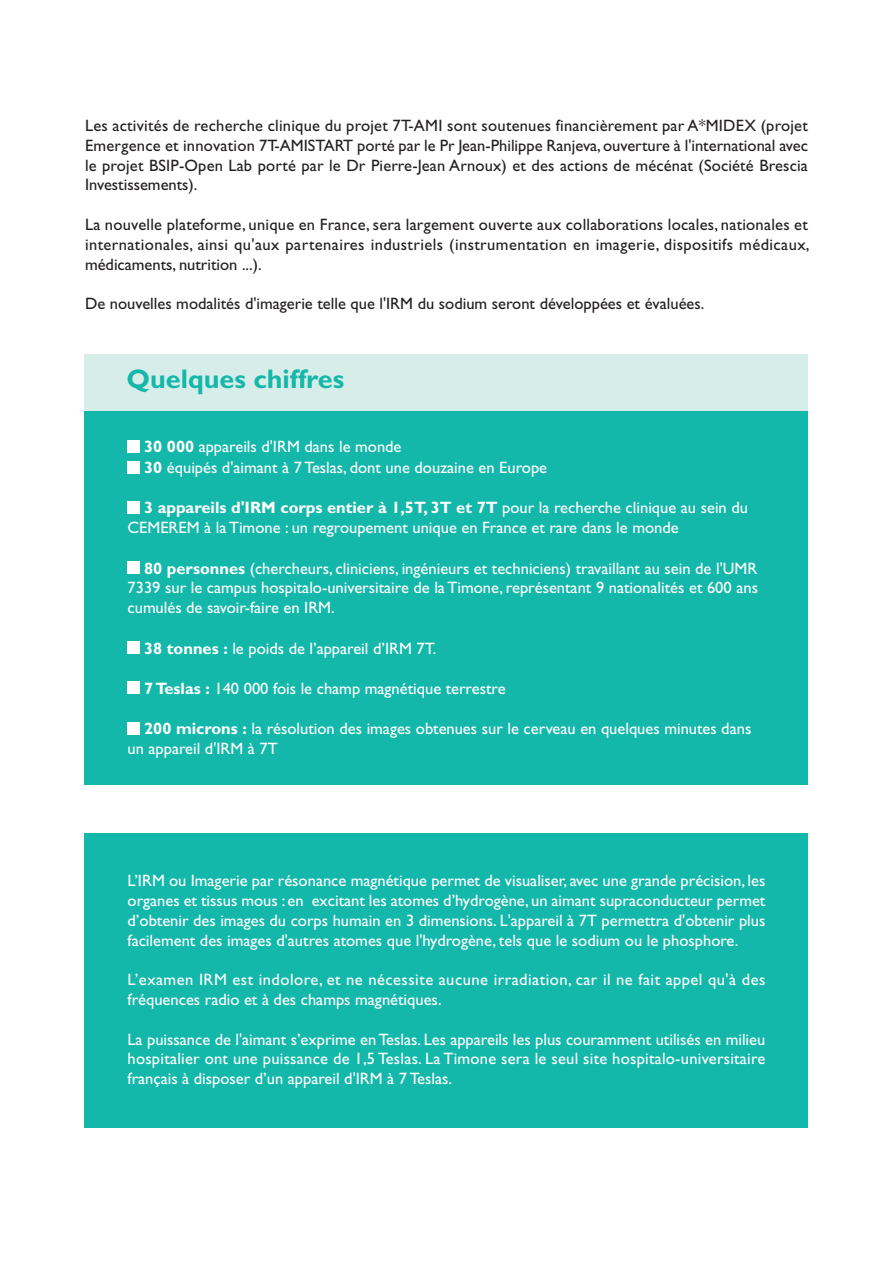
<style>
.page{position:relative;width:893px;height:1263px;background:#fff}
.page>*{position:absolute;margin:0;border:0;box-sizing:border-box;transform-origin:0 0}
.t1{font:700 27px "Gill Sans";color:#14b8aa}
.t2{font:16.5px/19.8px "Gill Sans";color:#fff}
.t3{font:16.5px/19.8px "Gill Sans";color:#231f20;text-align:justify}
.t4{font:16.5px/19.8px "Gill Sans";letter-spacing:.03em;color:#fff}
.s1{font-weight:700}
</style>
<div class="page">
<div style="left:84px;top:402px;width:724px;height:383px;background:#14b8aa"></div>
<div style="left:128px;top:440px;width:12px;height:12px;background:#fff"></div>
<div style="left:128px;top:461px;width:12px;height:12px;background:#fff"></div>
<div style="left:128px;top:501px;width:12px;height:12px;background:#fff"></div>
<div style="left:128px;top:561px;width:12px;height:12px;background:#fff"></div>
<div style="left:128px;top:641px;width:12px;height:12px;background:#fff"></div>
<div style="left:128px;top:682px;width:12px;height:12px;background:#fff"></div>
<div style="left:128px;top:722px;width:12px;height:12px;background:#fff"></div>
<div style="left:84px;top:833px;width:724px;height:294px;background:#14b8aa"></div>
<div style="left:84px;top:354px;width:724px;height:57px;background:#d7edea"></div>
<p class="t3" style="left:85px;top:117px;width:724px">Les activités de recherche clinique du projet 7T-AMI sont soutenues financièrement par A*MIDEX (projet Emergence et innovation 7T-AMISTART porté par le Pr Jean-Philippe Ranjeva,ouverture à l'international avec le projet BSIP-Open Lab porté par le Dr Pierre-Jean Arnoux) et des actions de mécénat (Société Brescia Investissements).</p>
<p class="t3" style="left:85px;top:216px;width:726px">La nouvelle plateforme, unique en France, sera largement ouverte aux collaborations locales, nationales et internationales, ainsi qu'aux partenaires industriels (instrumentation en imagerie, dispositifs médicaux, médicaments, nutrition ...).</p>
<p class="t3" style="left:85px;top:295px;width:621px">De nouvelles modalités d'imagerie telle que l'IRM du sodium seront développées et évaluées.</p>
<h1 class="t1" style="left:127px;top:369px;width:219px">Quelques chiffres</h1>
<p class="t2" style="left:144px;top:438px;width:405px;line-height:20.5px"><span class="s1">30 000</span> appareils d'IRM dans le monde<br><span class="s1">30</span> équipés d'aimant à 7 Teslas, dont une douzaine en Europe</p>
<p class="t2" style="left:128px;top:499px;width:622px;text-indent:17px"><span class="s1">3 appareils d'IRM corps entier à 1,5T, 3T et 7T</span> pour la recherche clinique au sein du<br>CEMEREM à la Timone : un regroupement unique en France et rare dans le monde</p>
<p class="t2" style="left:128px;top:560px;width:632px;text-align:justify;text-indent:17px"><span class="s1">80 personnes</span> (chercheurs, cliniciens, ingénieurs et techniciens) travaillant au sein de l'UMR 7339 sur le campus hospitalo-universitaire de la Timone, représentant 9 nationalités et 600 ans cumulés de savoir-faire en IRM.</p>
<p class="t2" style="left:144px;top:640px;width:294px"><span class="s1">38 tonnes :</span> le poids de l’appareil d’IRM 7T.</p>
<p class="t2" style="left:144px;top:680px;width:363px"><span class="s1">7Teslas :</span> 140 000 fois le champ magnétique terrestre</p>
<p class="t2" style="left:128px;top:720px;width:625px;text-indent:17px"><span class="s1">200 microns :</span> la résolution des images obtenues sur le cerveau en quelques minutes dans un appareil d'IRM à 7T</p>
<p class="t2" style="left:128px;top:872px;width:639px;text-align:justify">L’IRM ou Imagerie par résonance magnétique permet de visualiser, avec une grande précision, les organes et tissus mous : en excitant les atomes d’hydrogène, un aimant supraconducteur permet d’obtenir des images du corps humain en 3 dimensions. L'appareil à 7T permettra d'obtenir plus facilement des images d'autres atomes que l'hydrogène, tels que le sodium ou le phosphore.</p>
<p class="t4" style="left:128px;top:971px;width:639px">L’examen IRM est indolore, et ne nécessite aucune irradiation, car il ne fait appel qu'à des fréquences radio et à des champs magnétiques.</p>
<p class="t2" style="left:128px;top:1031px;width:639px;text-align:justify">La puissance de l'aimant s’exprime enTeslas. Les appareils les plus couramment utilisés en milieu hospitalier ont une puissance de 1,5 Teslas. La Timone sera le seul site hospitalo-universitaire français à disposer d’un appareil d'IRM à 7 Teslas.</p>
</div>
